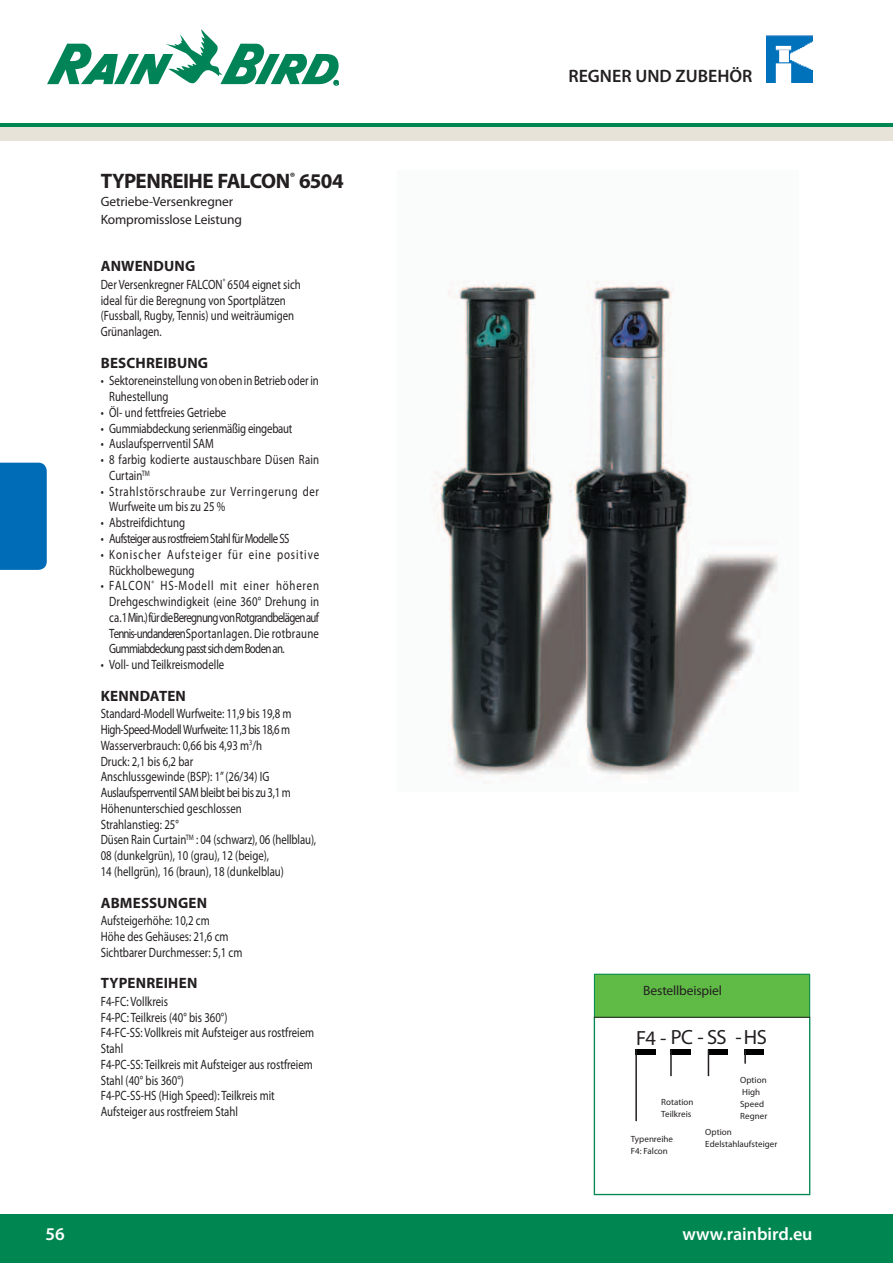
<style>
.page{position:relative;width:893px;height:1263px;background:#fff}
.page>*{position:absolute;margin:0;border:0;box-sizing:border-box;transform-origin:0 0}
.t1{font:700 21px "Myriad Pro";letter-spacing:-.025em;color:#231f20}
.t2{font:20.55px "Myriad Pro";color:#231f20}
.t3{font:600 18px "Myriad Pro";color:#fff}
.t4{font:600 18px "Myriad Pro";color:#231f20}
.t5{font:700 15px "Myriad Pro";letter-spacing:.01em;color:#231f20}
.t6{font:13.5px/15.8px "Myriad Pro";color:#231f20;scale:.8 1}
.t7{font:13.5px/18px "Myriad Pro";color:#231f20}
.t8{font:13.5px/15.8px "Myriad Pro";letter-spacing:.065em;color:#231f20;scale:.8 1}
.t9{font:13.5px/15.8px "Myriad Pro";letter-spacing:.09em;color:#231f20;scale:.8 1}
.t10{font:13.5px/15.8px "Myriad Pro";letter-spacing:.02em;color:#231f20;scale:.8 1}
.t11{font:13.5px "Myriad Pro";letter-spacing:-.05em;color:#231f20;scale:.8 1}
.t12{font:13.5px "Myriad Pro";letter-spacing:-.02em;color:#231f20;scale:.8 1}
.t13{font:9px/12px "Myriad Pro";letter-spacing:.005em;color:#231f20}
</style>
<div class="page">
<img style="left:766px;top:35px;width:46px;height:47px">
<svg style="left:47px;top:29px;width:292px;height:57px"></svg>
<div style="left:0;top:123px;width:893px;height:5px;background:#008751"></div>
<div style="left:0;top:127px;width:893px;height:14px;background:#e8e3d9"></div>
<div style="left:0;top:1215px;width:893px;height:48px;background:#008751"></div>
<div style="left:0;top:463px;width:47px;height:107px;background:#006bb6"></div>
<div style="left:594px;top:974px;width:216px;height:43px;background:#60bb46"></div>
<hr style="left:594px;top:1018px;width:1px;height:176px;background:#008751">
<hr style="left:809px;top:1018px;width:1px;height:176px;background:#008751">
<hr style="left:594px;top:1194px;width:216px;height:1px;background:#008751">
<hr style="left:594px;top:974px;width:216px;height:1px;background:#008751">
<hr style="left:594px;top:974px;width:1px;height:43px;background:#008751">
<hr style="left:809px;top:974px;width:1px;height:43px;background:#008751">
<hr style="left:594px;top:1017px;width:216px;height:1px;background:#231f20">
<img style="left:431px;top:281px;width:347px;height:502px">
<div style="left:636px;top:1049px;width:20px;height:5px;background:#000"></div>
<div style="left:670px;top:1049px;width:20px;height:6px;background:#000"></div>
<div style="left:708px;top:1049px;width:19px;height:6px;background:#000"></div>
<div style="left:744px;top:1049px;width:20px;height:6px;background:#000"></div>
<hr style="left:635px;top:1049px;width:2px;height:72px;background:#231f20">
<hr style="left:670px;top:1049px;width:2px;height:27px;background:#231f20">
<svg style="left:708px;top:1049px;width:1px;height:27px"></svg>
<svg style="left:744px;top:1049px;width:2px;height:15px"></svg>
<h1 class="t1" style="left:101px;top:167px;width:244px">TYPENREIHE FALCON<sup>®</sup> 6504</h1>
<p class="t7" style="left:101px;top:192px;width:143px">Getriebe-Versenkregner<br>Kompromisslose Leistung</p>
<p class="t5" style="left:101px;top:257px;width:96px">ANWENDUNG</p>
<p class="t6" style="left:101px;top:276px;width:252px">Der Versenkregner FALCON<sup>®</sup> 6504 eignet sich ideal für die Beregnung von Sportplätzen (Fussball, Rugby, Tennis) und weiträumigen Grünanlagen.</p>
<p class="t5" style="left:101px;top:353px;width:109px">BESCHREIBUNG</p>
<p class="t6" style="left:109px;top:373px;width:264px;text-indent:-8px">• Sektoreneinstellung von oben in Betrieb oder in<br>Ruhestellung</p>
<p class="t6" style="left:101px;top:404px;width:158px">• Öl- und fettfreies Getriebe</p>
<p class="t12" style="left:101px;top:420px;width:241px">• Gummiabdeckung serienmäßig eingebaut</p>
<p class="t6" style="left:101px;top:436px;width:143px">• Auslaufsperrventil SAM</p>
<p class="t10" style="left:109px;top:452px;width:264px;text-indent:-8px">• 8 farbig kodierte austauschbare Düsen Rain<br>Curtain<sup>TM</sup></p>
<p class="t8" style="left:109px;top:483px;width:264px;text-indent:-8px">• Strahlstörschraube zur Verringerung der<br>Wurfweite um bis zu 25 %</p>
<p class="t6" style="left:101px;top:515px;width:107px">• Abstreifdichtung</p>
<p class="t11" style="left:101px;top:530px;width:237px">• Aufsteiger aus rostfreiem Stahl für Modelle SS</p>
<p class="t9" style="left:109px;top:546px;width:264px;text-indent:-8px">• Konischer Aufsteiger für eine positive<br>Rückholbewegung</p>
<p class="t6" style="left:109px;top:578px;width:264px;text-align:justify;text-indent:-8px">• FALCON<sup>®</sup> HS-Modell mit einer höheren Drehgeschwindigkeit (eine 360° Drehung in ca.1 Min.) für die Beregnung von Rotgrandbelägen auf Tennis- und anderen Sportanlagen. Die rotbraune Gummiabdeckung passt sich dem Boden an.</p>
<p class="t6" style="left:101px;top:656px;width:156px">• Voll- und Teilkreismodelle</p>
<p class="t5" style="left:101px;top:686px;width:87px">KENNDATEN</p>
<p class="t6" style="left:101px;top:706px;width:271px">Standard-Modell Wurfweite: 11,9 bis 19,8 m High-Speed-Modell Wurfweite: 11,3 bis 18,6 m Wasserverbrauch: 0,66 bis 4,93 m<sup>3</sup>/h<br>Druck: 2,1 bis 6,2 bar<br>Anschlussgewinde (BSP): 1” (26/34) IG Auslaufsperrventil SAM bleibt bei bis zu 3,1 m Höhenunterschied geschlossen<br>Strahlanstieg: 25°<br>Düsen Rain Curtain<sup>TM</sup> : 04 (schwarz), 06 (hellblau), 08 (dunkelgrün), 10 (grau), 12 (beige),<br>14 (hellgrün), 16 (braun), 18 (dunkelblau)</p>
<p class="t5" style="left:101px;top:893px;width:108px">ABMESSUNGEN</p>
<p class="t6" style="left:101px;top:912px;width:179px">Aufsteigerhöhe: 10,2 cm<br>Höhe des Gehäuses: 21,6 cm<br>Sichtbarer Durchmesser: 5,1 cm</p>
<p class="t5" style="left:101px;top:973px;width:98px">TYPENREIHEN</p>
<p class="t6" style="left:101px;top:993px;width:268px">F4-FC: Vollkreis<br>F4-PC: Teilkreis (40° bis 360°)<br>F4-FC-SS: Vollkreis mit Aufsteiger aus rostfreiem<br>Stahl<br>F4-PC-SS: Teilkreis mit Aufsteiger aus rostfreiem<br>Stahl (40° bis 360°)<br>F4-PC-SS-HS (High Speed): Teilkreis mit<br>Aufsteiger aus rostfreiem Stahl</p>
<h3 class="t3" style="left:45px;top:1223px;width:21px">56</h3>
<h3 class="t4" style="left:568px;top:64px;width:185px">REGNER UND ZUBEHÖR</h3>
<p class="t7" style="left:643px;top:981px;width:80px">Bestellbeispiel</p>
<h2 class="t2" style="left:636px;top:1024px;width:132px">F4 - PC - SS -HS</h2>
<p class="t13" style="left:661px;top:1096px;width:34px">Rotation<br>Teilkreis</p>
<p class="t13" style="left:631px;top:1132px;width:44px">Typenreihe<br>F4: Falcon</p>
<p class="t13" style="left:740px;top:1073px;width:29px">Option<br>High<br>Speed<br>Regner</p>
<p class="t13" style="left:705px;top:1125px;width:74px">Option<br>Edelstahlaufsteiger</p>
<h3 class="t3" style="left:682px;top:1220px;width:132px">www.rainbird.eu</h3>
</div>
